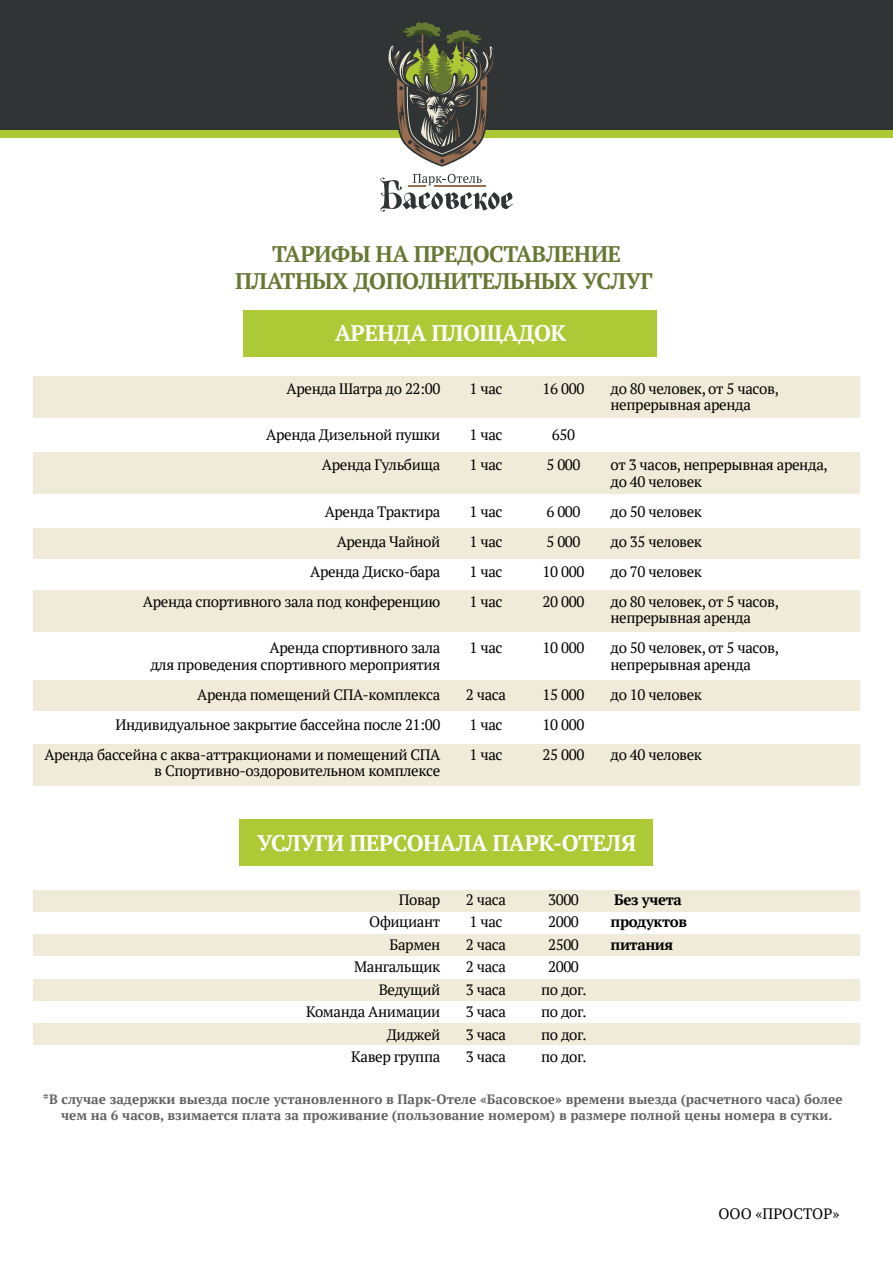
<style>
.page{position:relative;width:893px;height:1263px;background:#fff}
.page>*{position:absolute;margin:0;border:0;box-sizing:border-box;transform-origin:0 0}
.t1{font:700 22.5px/27px "PT Serif";letter-spacing:-.025em;color:#677833;text-align:center}
.t2{font:700 22.5px "PT Serif";letter-spacing:-.025em;color:#fff}
.t3{font:15px/30px "PT Serif";letter-spacing:-.025em;color:#000}
.t4{font:700 15px/22.5px "PT Serif";letter-spacing:-.025em;color:#000}
.t5{font:15px "PT Serif";color:#000}
.t6{font:700 13.5px/16.2px "PT Serif";color:#626262;text-align:center}
</style>
<div class="page">
<div style="left:0;top:0;width:893px;height:131px;background:#303434"></div>
<div style="left:0;top:131px;width:893px;height:7px;background:#adc835"></div>
<svg style="left:380px;top:174px;width:133px;height:38px"></svg>
<hr style="left:434px;top:185px;width:52px;height:2px;background:#986e52">
<svg style="left:384px;top:22px;width:114px;height:144px"></svg>
<div style="left:33px;top:890px;width:827px;height:22px;background:#f0ead8"></div>
<div style="left:33px;top:935px;width:827px;height:21px;background:#f0ead8"></div>
<div style="left:33px;top:979px;width:827px;height:21px;background:#f0ead8"></div>
<div style="left:33px;top:1023px;width:827px;height:22px;background:#f0ead8"></div>
<div style="left:240px;top:819px;width:413px;height:47px;background:#aec936"></div>
<div style="left:244px;top:310px;width:413px;height:47px;background:#aec936"></div>
<div style="left:33px;top:376px;width:827px;height:42px;background:#f0ead8"></div>
<div style="left:33px;top:590px;width:827px;height:42px;background:#f0ead8"></div>
<div style="left:33px;top:744px;width:827px;height:42px;background:#f0ead8"></div>
<div style="left:33px;top:452px;width:827px;height:42px;background:#f0ead8"></div>
<div style="left:33px;top:528px;width:827px;height:31px;background:#f0ead8"></div>
<div style="left:33px;top:680px;width:827px;height:31px;background:#f0ead8"></div>
<h1 class="t1" style="left:235px;top:240px;width:419px">ТАРИФЫ НА ПРЕДОСТАВЛЕНИЕ<br>ПЛАТНЫХ ДОПОЛНИТЕЛЬНЫХ УСЛУГ</h1>
<h1 class="t2" style="left:335px;top:318px;width:233px">АРЕНДА ПЛОЩАДОК</h1>
<p class="t3" style="left:286px;top:373px;width:155px">Аренда Шатра до 22:00</p>
<p class="t3" style="left:266px;top:420px;width:176px;text-align:right">Аренда Дизельной пушки<br>Аренда Гульбища</p>
<p class="t3" style="left:143px;top:496px;width:299px;text-align:right">Аренда Трактира<br>Аренда Чайной<br>Аренда Диско-бара<br>Аренда спортивного зала под конференцию</p>
<p class="t3" style="left:150px;top:640px;width:292px;line-height:16.5px;text-align:right">Аренда спортивного зала<br>для проведения спортивного мероприятия</p>
<p class="t3" style="left:44px;top:679px;width:397px;text-align:right">Аренда помещений СПА-комплекса<br>Индивидуальное закрытие бассейна после 21:00<br>Аренда бассейна с аква-аттракционами и помещений СПА</p>
<p class="t3" style="left:154px;top:756px;width:288px">в Спортивно-оздоровительном комплексе</p>
<p class="t3" style="left:543px;top:373px;width:43px">16 000</p>
<p class="t3" style="left:546px;top:420px;width:36px;text-align:center">650<br>5 000</p>
<p class="t3" style="left:543px;top:496px;width:43px">6 000<br>5 000<br>10 000<br>20 000</p>
<p class="t3" style="left:543px;top:633px;width:43px">10 000</p>
<p class="t3" style="left:543px;top:679px;width:43px;text-align:justify">15 000<br>10 000<br>25 000</p>
<p class="t3" style="left:469px;top:373px;width:35px">1 час</p>
<p class="t3" style="left:469px;top:420px;width:35px">1 час<br>1 час</p>
<p class="t3" style="left:469px;top:496px;width:35px;text-align:justify">1 час 1 час 1 час 1 час</p>
<p class="t3" style="left:469px;top:633px;width:35px">1 час</p>
<p class="t3" style="left:466px;top:679px;width:42px">2 часа<br>1 час<br>1 час</p>
<p class="t3" style="left:610px;top:380px;width:170px;line-height:16.5px">до 80 человек, от 5 часов, непрерывная аренда</p>
<p class="t3" style="left:610px;top:457px;width:219px;line-height:16.5px">от 3 часов, непрерывная аренда, до 40 человек</p>
<p class="t3" style="left:610px;top:496px;width:170px">до 50 человек<br>до 35 человек<br>до 70 человек<br>до 80 человек, от 5 часов,</p>
<p class="t3" style="left:610px;top:603px;width:170px">непрерывная аренда<br>до 50 человек, от 5 часов,</p>
<p class="t3" style="left:610px;top:649px;width:142px">непрерывная аренда до 10 человек</p>
<p class="t3" style="left:610px;top:739px;width:93px">до 40 человек</p>
<h1 class="t2" style="left:257px;top:828px;width:381px">УСЛУГИ ПЕРСОНАЛА ПАРК-ОТЕЛЯ</h1>
<p class="t3" style="left:306px;top:888px;width:136px;line-height:22.5px;text-align:right">Повар<br>Официант<br>Бармен<br>Мангальщик<br>Ведущий<br>Команда Анимации<br>Диджей<br>Кавер группа</p>
<p class="t3" style="left:466px;top:888px;width:42px;line-height:22.5px">2 часа<br>1 час<br>2 часа<br>2 часа<br>3 часа<br>3 часа<br>3 часа<br>3 часа</p>
<p class="t3" style="left:541px;top:888px;width:47px;line-height:22.5px;text-align:center">3000<br>2000<br>2500<br>2000 по дог. по дог. по дог. по дог.</p>
<p class="t4" style="left:610px;top:888px;width:78px">Без учета продуктов питания</p>
<p class="t6" style="left:43px;top:1090px;width:801px">*В случае задержки выезда после установленного в Парк-Отеле «Басовское» времени выезда (расчетного часа) более чем на 6 часов, взимается плата за проживание (пользование номером) в размере полной цены номера в сутки.</p>
<p class="t5" style="left:718px;top:1204px;width:122px">ООО «ПРОСТОР»</p>
</div>
